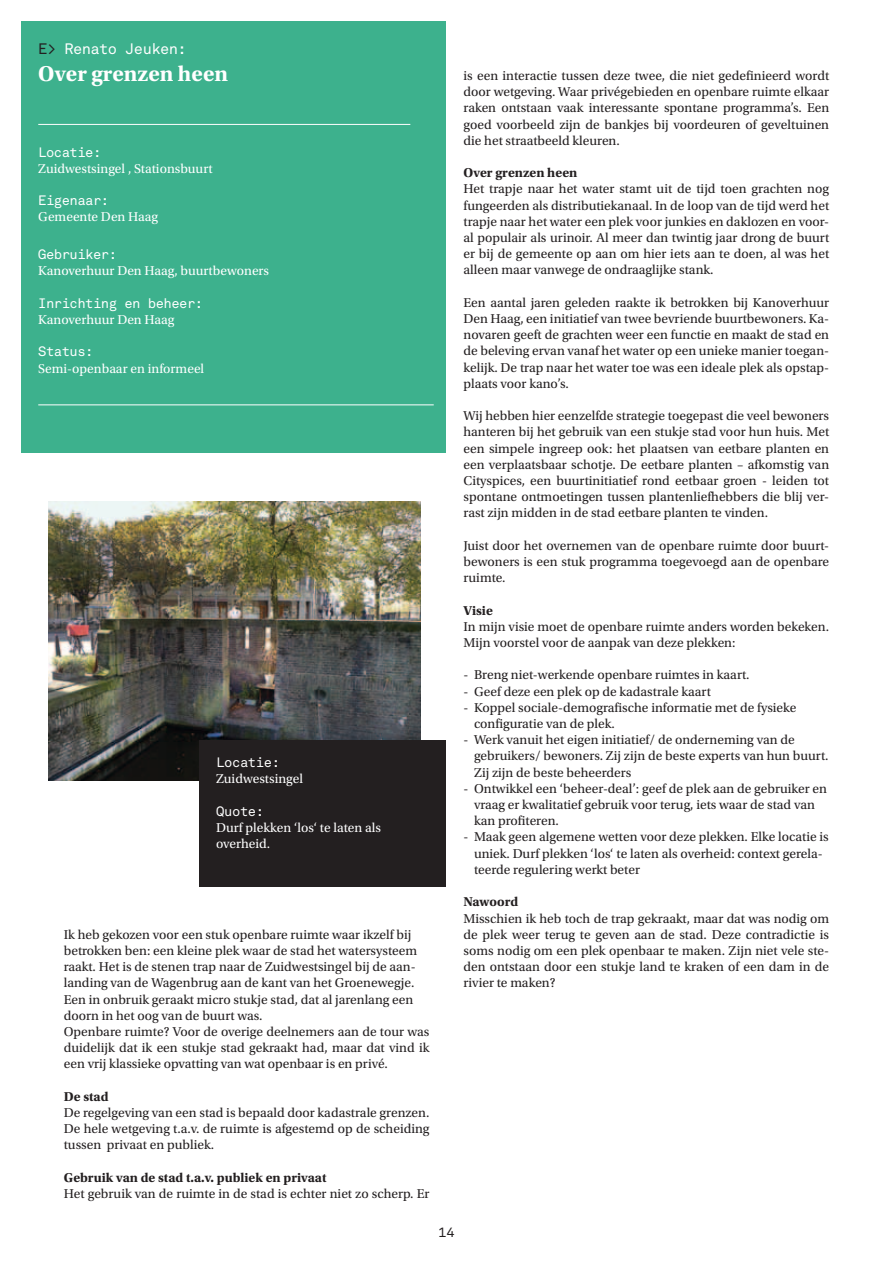
<style>
.page{position:relative;width:893px;height:1263px;background:#fff}
.page>*{position:absolute;margin:0;border:0;box-sizing:border-box;transform-origin:0 0}
.t1{font:700 22.5px "Utopia Std";color:#fff}
.t2{font:15px "Akkurat Mono";letter-spacing:-.04em;color:#fff}
.t3{font:13.5px/16.2px "Utopia Std";color:#231f20;text-align:justify}
.t4{font:13.5px/16.2px "Utopia Std";color:#fff}
.t5{font:700 13.5px "Utopia Std";color:#231f20}
.t6{font:13.5px "Akkurat Mono";letter-spacing:-.04em;color:#fff}
.t7{font:13.5px "Akkurat Mono";color:#231f20}
.s1{color:#231f20}
</style>
<div class="page">
<div style="left:21px;top:21px;width:425px;height:431px;background:#3db18d"></div>
<hr style="left:38px;top:124px;width:372px;height:1px;background:#fff">
<hr style="left:38px;top:405px;width:396px;height:1px;background:#fff">
<img style="left:48px;top:502px;width:372px;height:279px">
<div style="left:199px;top:740px;width:247px;height:147px;background:#231f20"></div>
<p class="t2" style="left:38px;top:39px;width:150px"><span class="s1">E&gt;</span> Renato Jeuken:</p>
<h1 class="t1" style="left:38px;top:61px;width:191px">Over grenzen heen</h1>
<p class="t6" style="left:38px;top:143px;width:65px">Locatie:</p>
<p class="t4" style="left:38px;top:161px;width:176px">Zuidwestsingel , Stationsbuurt</p>
<p class="t6" style="left:38px;top:192px;width:73px">Eigenaar:</p>
<p class="t4" style="left:38px;top:209px;width:121px">Gemeente Den Haag</p>
<p class="t6" style="left:38px;top:246px;width:80px">Gebruiker:</p>
<p class="t4" style="left:38px;top:263px;width:232px">Kanoverhuur Den Haag, buurtbewoners</p>
<p class="t6" style="left:38px;top:295px;width:166px">Inrichting en beheer:</p>
<p class="t4" style="left:38px;top:312px;width:138px">Kanoverhuur Den Haag</p>
<p class="t6" style="left:38px;top:343px;width:57px">Status:</p>
<p class="t4" style="left:38px;top:360px;width:167px">Semi-openbaar en informeel</p>
<p class="t6" style="left:216px;top:754px;width:66px">Locatie:</p>
<p class="t4" style="left:216px;top:771px;width:88px">Zuidwestsingel</p>
<p class="t6" style="left:216px;top:803px;width:50px">Quote:</p>
<p class="t4" style="left:216px;top:820px;width:167px">Durf plekken ‘los‘ te laten als overheid.</p>
<p class="t3" style="left:64px;top:926px;width:367px;text-align:left">Ik heb gekozen voor een stuk openbare ruimte waar ikzelf bij betrokken ben: een kleine plek waar de stad het watersysteem raakt. Het is de stenen trap naar de Zuidwestsingel bij de aan&shy;landing van de Wagenbrug aan de kant van het Groenewegje.<br>Een in onbruik geraakt micro stukje stad, dat al jarenlang een doorn in het oog van de buurt was.<br>Openbare ruimte? Voor de overige deelnemers aan de tour was duidelijk dat ik een stukje stad gekraakt had, maar dat vind ik een vrij klassieke opvatting van wat openbaar is en privé.</p>
<p class="t5" style="left:64px;top:1088px;width:46px">De stad</p>
<p class="t3" style="left:64px;top:1105px;width:367px">De regelgeving van een stad is bepaald door kadastrale grenzen.<br>De hele wetgeving t.a.v. de ruimte is afgestemd op de scheiding tussen privaat en publiek.</p>
<p class="t5" style="left:64px;top:1169px;width:264px">Gebruik van de stad t.a.v. publiek en privaat</p>
<p class="t3" style="left:64px;top:1186px;width:367px">Het gebruik van de ruimte in de stad is echter niet zo scherp. Er</p>
<p class="t3" style="left:463px;top:68px;width:367px">is een interactie tussen deze twee, die niet gedefinieerd wordt door wetgeving. Waar privégebieden en openbare ruimte elkaar raken ontstaan vaak interessante spontane programma’s. Een goed voorbeeld zijn de bankjes bij voordeuren of geveltuinen die het straatbeeld kleuren.</p>
<p class="t5" style="left:463px;top:165px;width:115px">Over grenzen heen</p>
<p class="t3" style="left:463px;top:181px;width:367px">Het trapje naar het water stamt uit de tijd toen grachten nog fungeerden als distributiekanaal. In de loop van de tijd werd het trapje naar het water een plek voor junkies en daklozen en voor&shy;al populair als urinoir. Al meer dan twintig jaar drong de buurt er bij de gemeente op aan om hier iets aan te doen, al was het alleen maar vanwege de ondraaglijke stank.</p>
<p class="t3" style="left:463px;top:295px;width:367px">Een aantal jaren geleden raakte ik betrokken bij Kanoverhuur Den Haag, een initiatief van twee bevriende buurtbewoners. Ka&shy;novaren geeft de grachten weer een functie en maakt de stad en de beleving ervan vanaf het water op een unieke manier toegan&shy;kelijk. De trap naar het water toe was een ideale plek als opstap&shy;plaats voor kano’s.</p>
<p class="t3" style="left:463px;top:408px;width:367px">Wij hebben hier eenzelfde strategie toegepast die veel bewoners hanteren bij het gebruik van een stukje stad voor hun huis. Met een simpele ingreep ook: het plaatsen van eetbare planten en een verplaatsbaar schotje. De eetbare planten – afkomstig van Cityspices, een buurtinitiatief rond eetbaar groen - leiden tot spontane ontmoetingen tussen plantenliefhebbers die blij ver&shy;rast zijn midden in de stad eetbare planten te vinden.</p>
<p class="t3" style="left:463px;top:538px;width:367px">Juist door het overnemen van de openbare ruimte door buurt&shy;bewoners is een stuk programma toegevoegd aan de openbare ruimte.</p>
<p class="t5" style="left:463px;top:602px;width:31px">Visie</p>
<p class="t3" style="left:463px;top:619px;width:367px">In mijn visie moet de openbare ruimte anders worden bekeken.<br>Mijn voorstel voor de aanpak van deze plekken:</p>
<p class="t3" style="left:463px;top:667px;width:288px">- Breng niet-werkende openbare ruimtes in kaart.</p>
<p class="t3" style="left:463px;top:683px;width:249px">- Geef deze een plek op de kadastrale kaart</p>
<p class="t3" style="left:474px;top:700px;width:324px;text-indent:-11px">- Koppel sociale-demografische informatie met de fysieke configuratie van de plek.</p>
<p class="t3" style="left:474px;top:732px;width:356px;text-align:left;text-indent:-11px">- Werk vanuit het eigen initiatief/ de onderneming van de gebruikers/ bewoners. Zij zijn de beste experts van hun buurt.<br>Zij zijn de beste beheerders</p>
<p class="t3" style="left:474px;top:781px;width:355px;text-align:left;text-indent:-11px">- Ontwikkel een ‘beheer-deal’: geef de plek aan de gebruiker en vraag er kwalitatief gebruik voor terug, iets waar de stad van kan profiteren.</p>
<p class="t3" style="left:474px;top:829px;width:356px;text-align:left;text-indent:-11px">- Maak geen algemene wetten voor deze plekken. Elke locatie is uniek. Durf plekken ‘los‘ te laten als overheid: context gerela&shy;teerde regulering werkt beter</p>
<p class="t5" style="left:463px;top:894px;width:56px">Nawoord</p>
<p class="t3" style="left:463px;top:910px;width:367px">Misschien ik heb toch de trap gekraakt, maar dat was nodig om de plek weer terug te geven aan de stad. Deze contradictie is soms nodig om een plek openbaar te maken. Zijn niet vele ste&shy;den ontstaan door een stukje land te kraken of een dam in de rivier te maken?</p>
<p class="t7" style="left:438px;top:1224px;width:18px">14</p>
</div>
